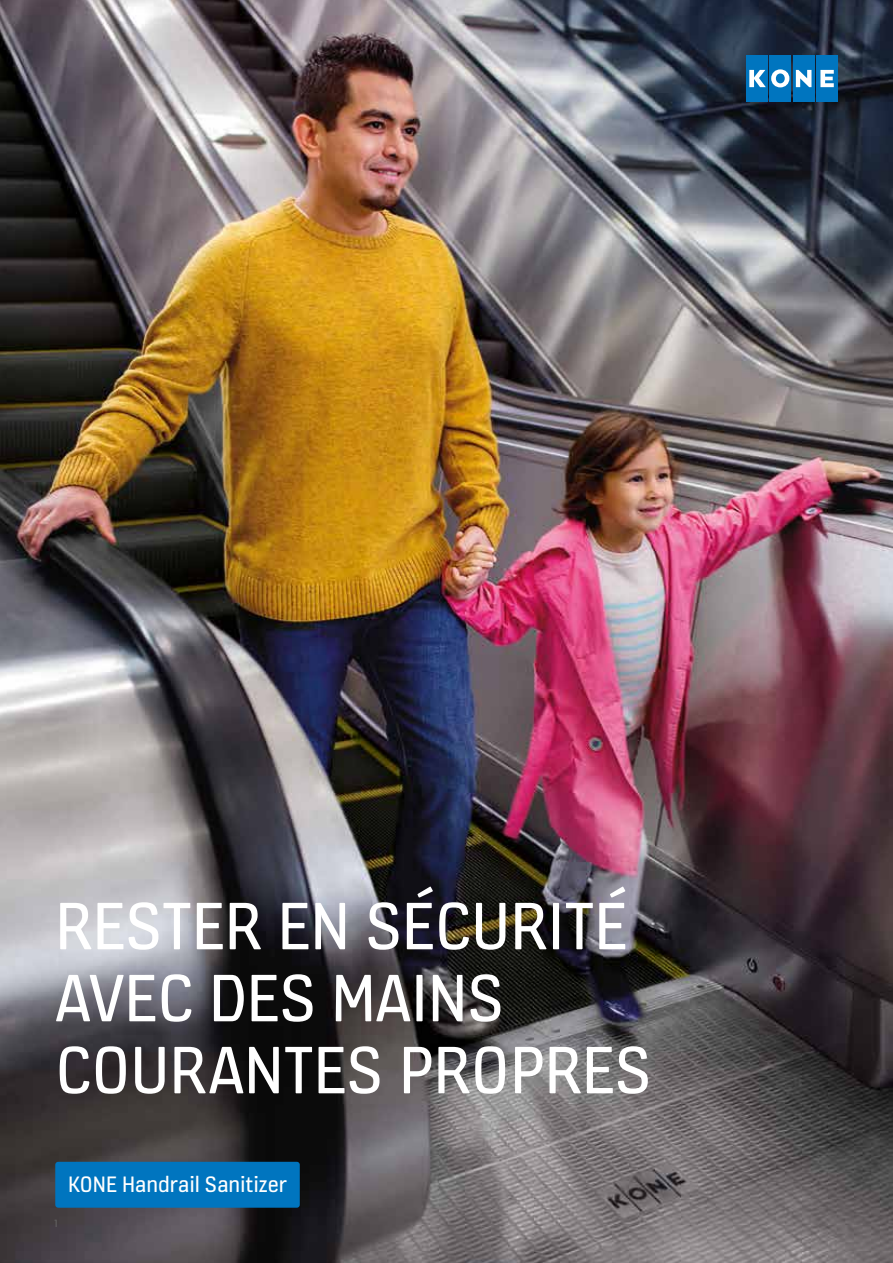
<style>
.page{position:relative;width:893px;height:1263px;background:#fff}
.page>*{position:absolute;margin:0;border:0;box-sizing:border-box;transform-origin:0 0}
.t1{font:72px/72px "KONE Information";color:#fff}
.t2{font:24px "KONE Information";color:#fff}
.t3{font:11.25px "KONE Information";color:#646363}
</style>
<div class="page">
<img style="left:0;top:0;width:893px;height:1263px">
<div style="left:55px;top:1162px;width:245px;height:46px;background:#0075bf;border-radius:3px"></div>
<div style="left:746px;top:55px;width:21px;height:47px;background:#0075bf"></div>
<div style="left:793px;top:55px;width:21px;height:47px;background:#0075bf"></div>
<svg style="left:796px;top:70px;width:15px;height:17px"></svg>
<div style="left:770px;top:55px;width:21px;height:47px;background:#0075bf"></div>
<svg style="left:749px;top:69px;width:40px;height:18px"></svg>
<div style="left:816px;top:55px;width:22px;height:47px;background:#0075bf"></div>
<svg style="left:820px;top:70px;width:14px;height:17px"></svg>
<p class="t1" style="left:55px;top:887px;width:597px">RESTER EN SÉCURITÉ<br>AVEC DES MAINS<br>COURANTES PROPRES</p>
<p class="t3" style="left:54px;top:1216px;width:5px">1</p>
<p class="t2" style="left:68px;top:1169px;width:220px">KONE Handrail Sanitizer</p>
</div>
